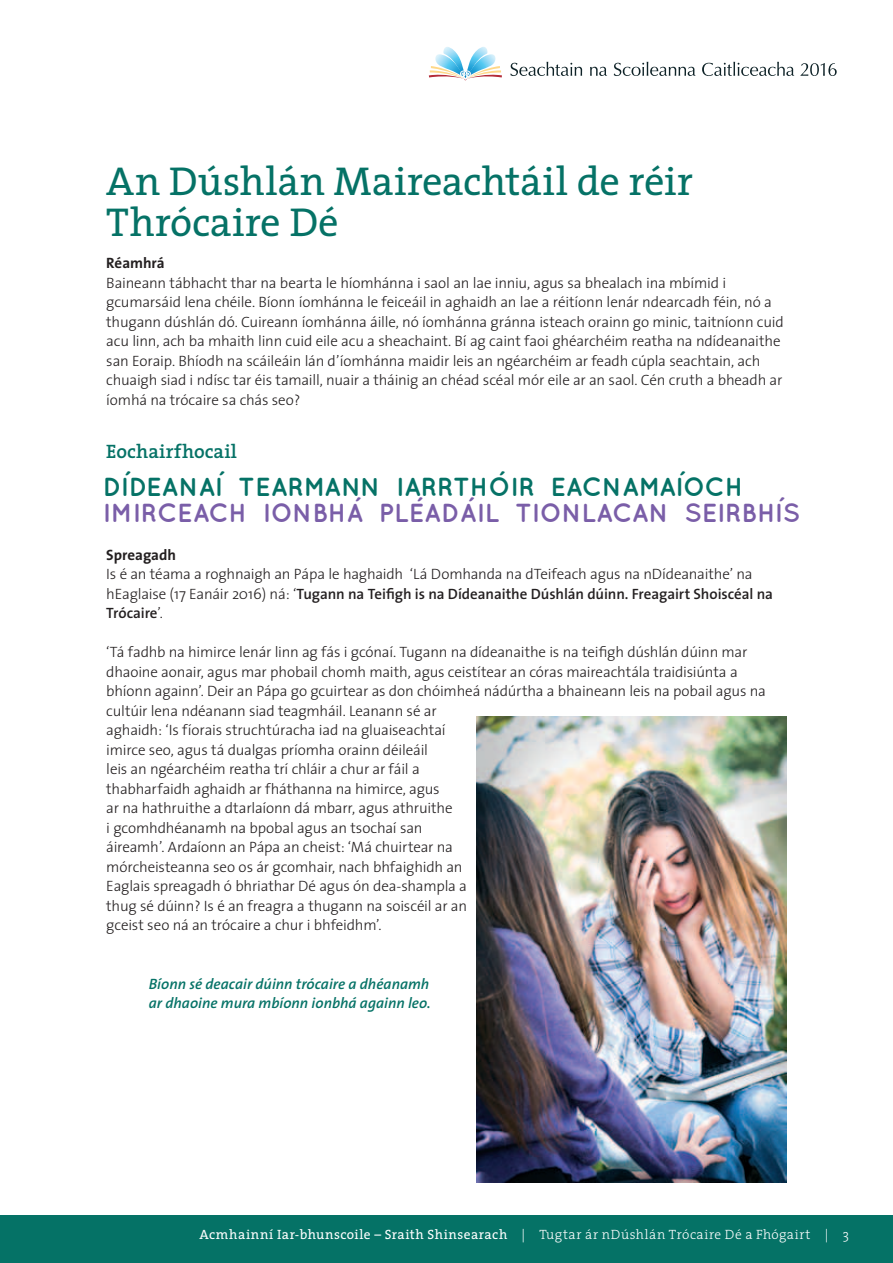
<style>
.page{position:relative;width:893px;height:1263px;background:#fff}
.page>*{position:absolute;margin:0;border:0;box-sizing:border-box;transform-origin:0 0}
.t1{font:40.5px/40.5px "The Serif";color:#057266}
.t2{font:700 26.1px "Quicksand";color:#7a5ea8}
.t3{font:700 26.1px "Quicksand";color:#057266}
.t4{font:600 19.5px "The Serif";letter-spacing:.01em;color:#057266}
.t5{font:300 15px/19.5px "The Sans";letter-spacing:-.015em;color:#231f20}
.t6{font:italic 600 15px/19.5px "The Sans";color:#057266}
.t7{font:700 15px "The Sans";letter-spacing:-.005em;color:#231f20}
.t8{font:13.5px "The Serif";letter-spacing:.04em;color:#fff}
.s1{font-weight:600}
.s2{font-weight:300}
</style>
<div class="page">
<div style="left:0;top:1215px;width:893px;height:48px;background:#057266"></div>
<svg style="left:429px;top:47px;width:73px;height:33px"></svg>
<svg style="left:510px;top:62px;width:72px;height:14px"></svg>
<svg style="left:590px;top:67px;width:17px;height:9px"></svg>
<svg style="left:614px;top:62px;width:81px;height:14px"></svg>
<svg style="left:702px;top:62px;width:92px;height:14px"></svg>
<svg style="left:800px;top:63px;width:37px;height:13px"></svg>
<img style="left:476px;top:716px;width:311px;height:466px">
<h1 class="t1" style="left:106px;top:160px;width:588px">An Dúshlán Maireachtáil de réir<br>Thrócaire Dé</h1>
<p class="t7" style="left:106px;top:250px;width:60px">Réamhrá</p>
<p class="t5" style="left:106px;top:272px;width:679px">Baineann tábhacht thar na bearta le híomhánna i saol an lae inniu, agus sa bhealach ina mbímid i gcumarsáid lena chéile. Bíonn íomhánna le feiceáil in aghaidh an lae a réitíonn lenár ndearcadh féin, nó a thugann dúshlán dó. Cuireann íomhánna áille, nó íomhánna gránna isteach orainn go minic, taitníonn cuid acu linn, ach ba mhaith linn cuid eile acu a sheachaint. Bí ag caint faoi ghéarchéim reatha na ndídeanaithe san Eoraip. Bhíodh na scáileáin lán d’íomhánna maidir leis an ngéarchéim ar feadh cúpla seachtain, ach chuaigh siad i ndísc tar éis tamaill, nuair a tháinig an chéad scéal mór eile ar an saol. Cén cruth a bheadh ar íomhá na trócaire sa chás seo?</p>
<h3 class="t4" style="left:106px;top:435px;width:132px">Eochairfhocail</h3>
<h2 class="t3" style="left:103px;top:471px;width:642px">DÍDEANAÍ TEARMANN IARRTHÓIR EACNAMAÍOCH</h2>
<h2 class="t2" style="left:103px;top:498px;width:699px">IMIRCEACH IONBHÁ PLÉADÁIL TIONLACAN SEIRBHÍS</h2>
<p class="t7" style="left:106px;top:542px;width:71px">Spreagadh</p>
<p class="t5" style="left:106px;top:564px;width:668px">Is é an téama a roghnaigh an Pápa le haghaidh ‘Lá Domhanda na dTeifeach agus na nDídeanaithe’ na hEaglaise (17 Eanáir 2016) ná: ‘<span class="s1">Tugann na Teifigh is na Dídeanaithe Dúshlán dúinn. Freagairt Shoiscéal na<br>Trócaire</span>’.</p>
<p class="t5" style="left:106px;top:642px;width:661px">‘Tá fadhb na himirce lenár linn ag fás i gcónaí. Tugann na dídeanaithe is na teifigh dúshlán dúinn mar dhaoine aonair, agus mar phobail chomh maith, agus ceistítear an córas maireachtála traidisiúnta a bhíonn againn’. Deir an Pápa go gcuirtear as don chóimheá nádúrtha a bhaineann leis na pobail agus na cultúir lena ndéanann siad teagmháil. Leanann sé ar<br>aghaidh: ‘Is fíorais struchtúracha iad na gluaiseachtaí<br>imirce seo, agus tá dualgas príomha orainn déileáil<br>leis an ngéarchéim reatha trí chláir a chur ar fáil a<br>thabharfaidh aghaidh ar fháthanna na himirce, agus<br>ar na hathruithe a dtarlaíonn dá mbarr, agus athruithe<br>i gcomhdhéanamh na bpobal agus an tsochaí san<br>áireamh’. Ardaíonn an Pápa an cheist: ‘Má chuirtear na<br>mórcheisteanna seo os ár gcomhair, nach bhfaighidh an<br>Eaglais spreagadh ó bhriathar Dé agus ón dea-shampla a<br>thug sé dúinn? Is é an freagra a thugann na soiscéil ar an<br>gceist seo ná an trócaire a chur i bhfeidhm’.</p>
<p class="t6" style="left:149px;top:973px;width:283px">Bíonn sé deacair dúinn trócaire a dhéanamh ar dhaoine mura mbíonn ionbhá againn leo.</p>
<p class="t8" style="left:199px;top:1223px;width:651px">Acmhainní Iar-bhunscoile – Sraith Shinsearach <span class="s2">| Tugtar ár nDúshlán Trócaire Dé a Fhógairt | 3</span></p>
</div>
